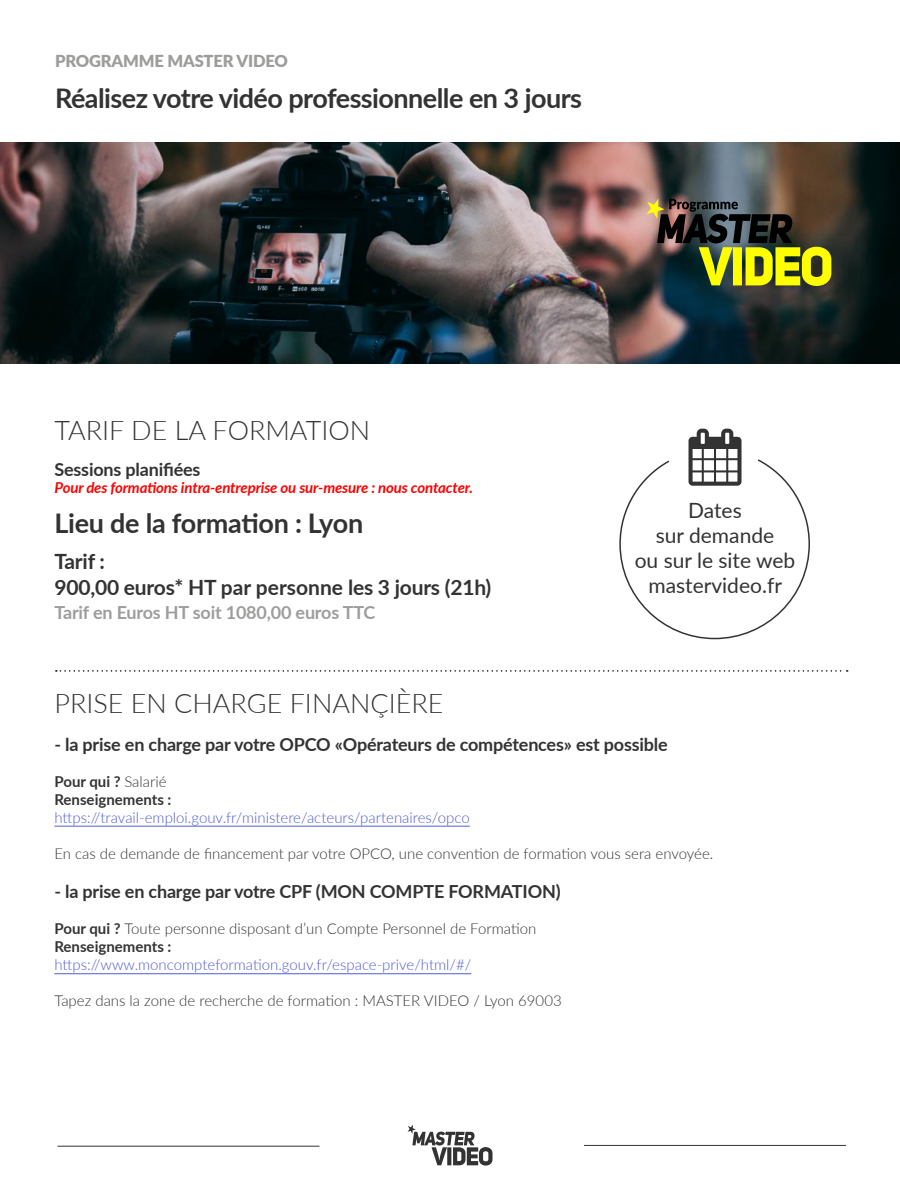
<style>
.page{position:relative;width:900px;height:1200px;background:#fff}
.page>*{position:absolute;margin:0;border:0;box-sizing:border-box;transform-origin:0 0}
.t1{font:700 27px "Lato";letter-spacing:-.02em;color:#333}
.t2{font:300 27px "Lato";color:#333}
.t3{font:700 21px/25.2px "Lato";letter-spacing:-.01em;color:#333}
.t4{font:21px/25.2px "Lato";color:#333;text-align:center}
.t5{font:700 18px "Lato";letter-spacing:-.01em;color:#333}
.t6{font:700 18px "Lato";letter-spacing:-.01em;color:#9d9d9c}
.t7{font:900 16.5px "Lato";letter-spacing:-.01em;color:#9d9d9c}
.t8{font:300 15px/18px "Lato";color:#333}
.t9{font:300 15px "Lato";color:#4f5cd6}
.t10{font:italic 700 15px "Lato";letter-spacing:-.01em;color:#f00}
.t11{font:700 15px/18px "Lato";color:#333}
.s1{font-weight:300}
.s2{font-weight:700}
</style>
<div class="page">
<hr style="left:58px;top:1146px;width:262px;height:1px;background:#333">
<svg style="left:407px;top:1125px;width:86px;height:41px"></svg>
<hr style="left:584px;top:1145px;width:262px;height:1px;background:#333">
<img style="left:0;top:143px;width:900px;height:220px">
<img style="left:646px;top:199px;width:185px;height:87px">
<hr style="left:54px;top:826px;width:416px;height:1px;background:#4f5cd6">
<hr style="left:54px;top:973px;width:417px;height:1px;background:#4f5cd6">
<svg style="left:56px;top:670px;width:792px;height:2px"></svg>
<svg style="left:619px;top:429px;width:191px;height:211px"></svg>
<p class="t7" style="left:55px;top:49px;width:234px">PROGRAMME MASTER VIDEO</p>
<h1 class="t1" style="left:55px;top:78px;width:528px">Réalisez votre vidéo professionnelle en 3 jours</h1>
<h1 class="t2" style="left:54px;top:412px;width:317px">TARIF DE LA FORMATION</h1>
<p class="t5" style="left:54px;top:456px;width:147px">Sessions planifiées</p>
<p class="t10" style="left:54px;top:476px;width:420px">Pour des formations intra-entreprise ou sur-mesure : nous contacter.</p>
<h1 class="t1" style="left:54px;top:504px;width:310px">Lieu de la formation : Lyon</h1>
<h2 class="t3" style="left:54px;top:548px;width:438px">Tarif :<br>900,00 euros* HT par personne les 3 jours (21h)</h2>
<p class="t6" style="left:54px;top:600px;width:323px">Tarif en Euros HT soit 1080,00 euros TTC</p>
<h1 class="t2" style="left:54px;top:685px;width:390px">PRISE EN CHARGE FINANÇIÈRE</h1>
<h2 class="t4" style="left:635px;top:497px;width:162px">Dates<br>sur demande<br>ou sur le site web mastervideo.fr</h2>
<p class="t5" style="left:54px;top:731px;width:615px">- la prise en charge par votre OPCO «Opérateurs de compétences» est possible</p>
<p class="t11" style="left:54px;top:771px;width:119px">Pour qui ? <span class="s1">Salarié<br></span>Renseignements :</p>
<p class="t9" style="left:54px;top:807px;width:417px">https://travail-emploi.gouv.fr/ministere/acteurs/partenaires/opco</p>
<p class="t8" style="left:54px;top:844px;width:660px">En cas de demande de financement par votre OPCO, une convention de formation vous sera envoyée.</p>
<p class="t5" style="left:54px;top:878px;width:508px">- la prise en charge par votre CPF (MON COMPTE FORMATION)</p>
<p class="t8" style="left:54px;top:919px;width:483px"><span class="s2">Pour qui ?</span> Toute personne disposant d’un Compte Personnel de Formation<br><span class="s2">Renseignements :</span></p>
<p class="t9" style="left:54px;top:954px;width:418px">https://www.moncompteformation.gouv.fr/espace-prive/html/#/</p>
<p class="t8" style="left:54px;top:991px;width:509px">Tapez dans la zone de recherche de formation : MASTER VIDEO / Lyon 69003</p>
</div>
